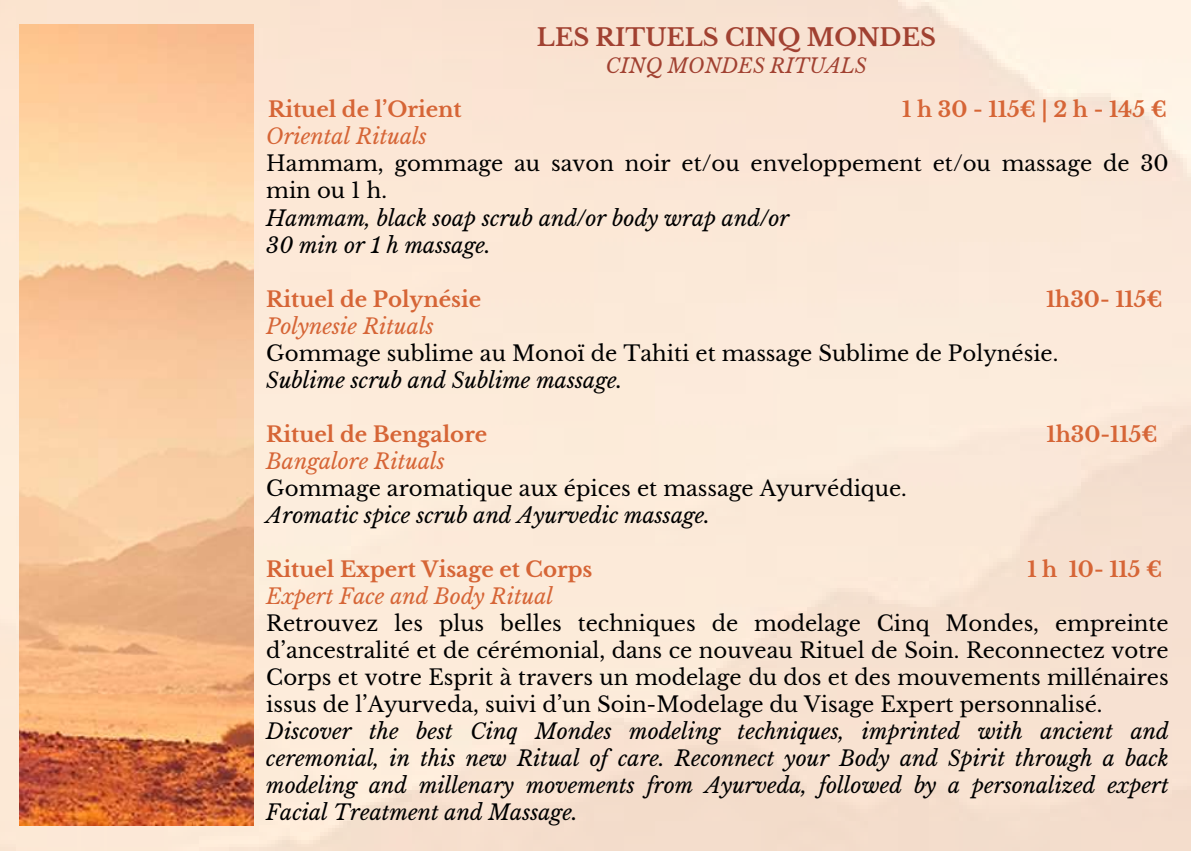
<style>
.page{position:relative;width:1191px;height:851px;background:#fff}
.page>*{position:absolute;margin:0;border:0;box-sizing:border-box;transform-origin:0 0}
.t1{font:700 24px "Libre Baskerville";color:#a14131}
.t2{font:21.2px/27px "Libre Baskerville";color:#000}
.t3{font:italic 21.2px/27px "Libre Baskerville";color:#000}
.t4{font:700 21.2px "Libre Baskerville";color:#d66536}
.t5{font:italic 21.2px "Libre Baskerville";color:#d66536}
.t6{font:italic 20px "Libre Baskerville";color:#a14131}
</style>
<div class="page">
<img style="left:0;top:0;width:1190px;height:850px">
<img style="left:20px;top:24px;width:234px;height:801px">
<p class="t1" style="left:537px;top:22px;width:401px">LES RITUELS CINQ MONDES</p>
<p class="t6" style="left:606px;top:53px;width:263px">CINQ MONDES RITUALS</p>
<p class="t4" style="left:268px;top:97px;width:195px">Rituel de l’Orient</p>
<p class="t4" style="left:902px;top:97px;width:266px">1h30-115€|2h-145€</p>
<p class="t5" style="left:266px;top:124px;width:162px">Oriental Rituals</p>
<p class="t2" style="left:266px;top:150px;width:904px">Hammam, gommage au savon noir et/ou enveloppement et/ou massage de 30 min ou 1 h.</p>
<p class="t3" style="left:266px;top:204px;width:524px">Hammam, black soap scrub and/or body wrap and/or<br>30 min or 1 h massage.</p>
<p class="t4" style="left:266px;top:286px;width:216px">Rituel de Polynésie</p>
<p class="t4" style="left:1046px;top:286px;width:118px">1h30- 115€</p>
<p class="t5" style="left:266px;top:313px;width:169px">Polynesie Rituals</p>
<p class="t2" style="left:266px;top:339px;width:794px">Gommage sublime au Monoï de Tahiti et massage Sublime de Polynésie.</p>
<p class="t3" style="left:266px;top:366px;width:357px">Sublime scrub and Sublime massage.</p>
<p class="t4" style="left:266px;top:421px;width:223px">Rituel de Bengalore</p>
<p class="t4" style="left:1047px;top:421px;width:113px">1h30-115€</p>
<p class="t5" style="left:266px;top:448px;width:180px">Bangalore Rituals</p>
<p class="t2" style="left:266px;top:474px;width:642px">Gommage aromatique aux épices et massage Ayurvédique.</p>
<p class="t3" style="left:266px;top:501px;width:445px">Aromatic spice scrub and Ayurvedic massage.</p>
<p class="t4" style="left:266px;top:556px;width:328px">Rituel Expert Visage et Corps</p>
<p class="t4" style="left:1027px;top:556px;width:137px">1 h 10- 115 €</p>
<p class="t5" style="left:266px;top:583px;width:288px">Expert Face and Body Ritual</p>
<p class="t2" style="left:266px;top:609px;width:904px;text-align:justify">Retrouvez les plus belles techniques de modelage Cinq Mondes, empreinte d’ancestralité et de cérémonial, dans ce nouveau Rituel de Soin. Reconnectez votre Corps et votre Esprit à travers un modelage du dos et des mouvements millénaires issus de l’Ayurveda, suivi d’un Soin-Modelage du Visage Expert personnalisé .</p>
<p class="t3" style="left:266px;top:717px;width:904px;text-align:justify">Discover the best Cinq Mondes modeling techniques, imprinted with ancient and ceremonial, in this new Ritual of care. Reconnect your Body and Spirit through a back modeling and millenary movements from Ayurveda, followed by a personalized expert Facial Treatment and Massage.</p>
</div>
